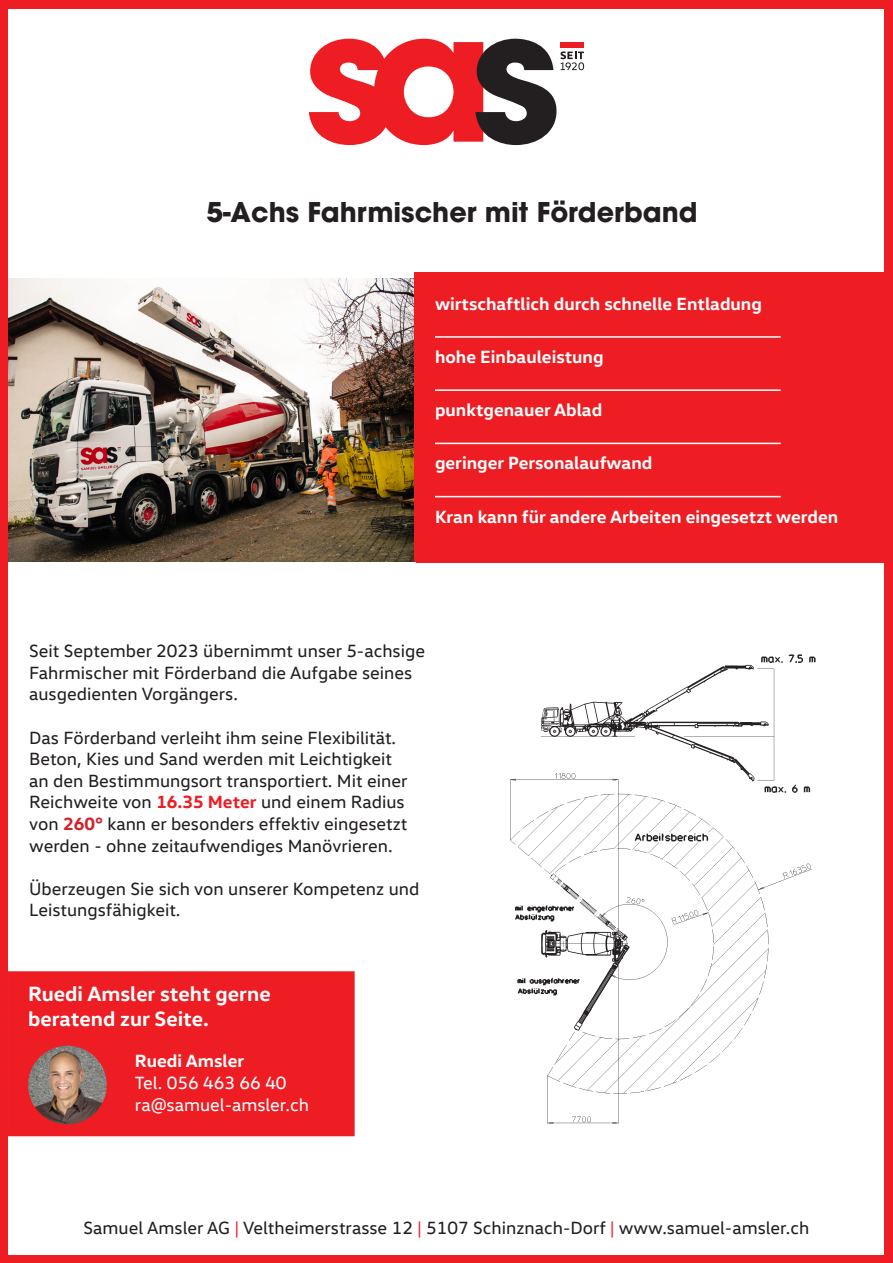
<style>
.page{position:relative;width:893px;height:1263px;background:#ee1d23}
.page>*{position:absolute;margin:0;border:0;box-sizing:border-box;transform-origin:0 0}
.t1{font:700 27px "Avant Garde";color:#231f20}
.t2{font:700 21px "VW Head";color:#fff}
.t3{font:18px/21.6px "VW Head";color:#231f20}
.t4{font:700 18px "VW Head";color:#fff}
.t5{font:18px "VW Head";color:#fff}
.s1{font-weight:700;color:#ee1d23}
.s2{font-weight:700;color:#d1232a}
.s3{color:#ee1d23}
</style>
<div class="page">
<div style="left:9px;top:9px;width:875px;height:1245px;background:#fff"></div>
<svg style="left:309px;top:39px;width:275px;height:106px"></svg>
<div style="left:561px;top:42px;width:23px;height:6px;background:#ee1d23"></div>
<img style="left:9px;top:279px;width:407px;height:283px">
<div style="left:415px;top:272px;width:478px;height:289px;background:#ee1d23"></div>
<hr style="left:435px;top:389px;width:346px;height:2px;background:#fff">
<hr style="left:435px;top:336px;width:346px;height:2px;background:#fff">
<hr style="left:435px;top:443px;width:346px;height:1px;background:#fff">
<hr style="left:435px;top:496px;width:346px;height:1px;background:#fff">
<div style="left:7px;top:971px;width:348px;height:165px;background:#ee1d23;border:2px solid #ee1d23"></div>
<img style="left:28px;top:1046px;width:79px;height:78px;border-radius:39px">
<img style="left:510px;top:654px;width:306px;height:470px">
<p class="t1" style="left:206px;top:195px;width:493px">5-Achs Fahrmischer mit Förderband</p>
<p class="t4" style="left:435px;top:292px;width:328px">wirtschaftlich durch schnelle Entladung</p>
<p class="t4" style="left:435px;top:345px;width:170px">hohe Einbauleistung</p>
<p class="t4" style="left:435px;top:398px;width:169px">punktgenauer Ablad</p>
<p class="t4" style="left:435px;top:451px;width:219px">geringer Personalaufwand</p>
<p class="t4" style="left:435px;top:505px;width:405px">Kran kann für andere Arbeiten eingesetzt werden</p>
<p class="t3" style="left:29px;top:640px;width:397px">Seit September 2023 übernimmt unser 5-achsige<br>Fahrmischer mit Förderband die Aufgabe seines ausgedienten Vorgängers.</p>
<p class="t3" style="left:29px;top:726px;width:380px">Das Förderband verleiht ihm seine Flexibilität.<br>Beton, Kies und Sand werden mit Leichtigkeit an den Bestimmungsort transportiert. Mit einer Reichweite von <span class="s1">16.35 Meter</span> und einem Radius von <span class="s2">260°</span> kann er besonders effektiv eingesetzt werden - ohne zeitaufwendiges Manövrieren.</p>
<p class="t3" style="left:29px;top:877px;width:392px">Überzeugen Sie sich von unserer Kompetenz und<br>Leistungsfähigkeit.</p>
<p class="t2" style="left:28px;top:980px;width:244px">Ruedi Amsler steht gerne</p>
<p class="t2" style="left:28px;top:1005px;width:182px">beratend zur Seite.</p>
<p class="t4" style="left:135px;top:1049px;width:111px">Ruedi Amsler</p>
<p class="t5" style="left:135px;top:1071px;width:153px">Tel. 056 463 66 40</p>
<p class="t5" style="left:135px;top:1093px;width:176px">ra@samuel-amsler.ch</p>
<p class="t3" style="left:84px;top:1216px;width:727px">Samuel Amsler AG <span class="s3">|</span> Veltheimerstrasse 12 <span class="s3">|</span> 5107 Schinznach-Dorf <span class="s3">|</span> www.samuel-amsler.ch</p>
</div>
